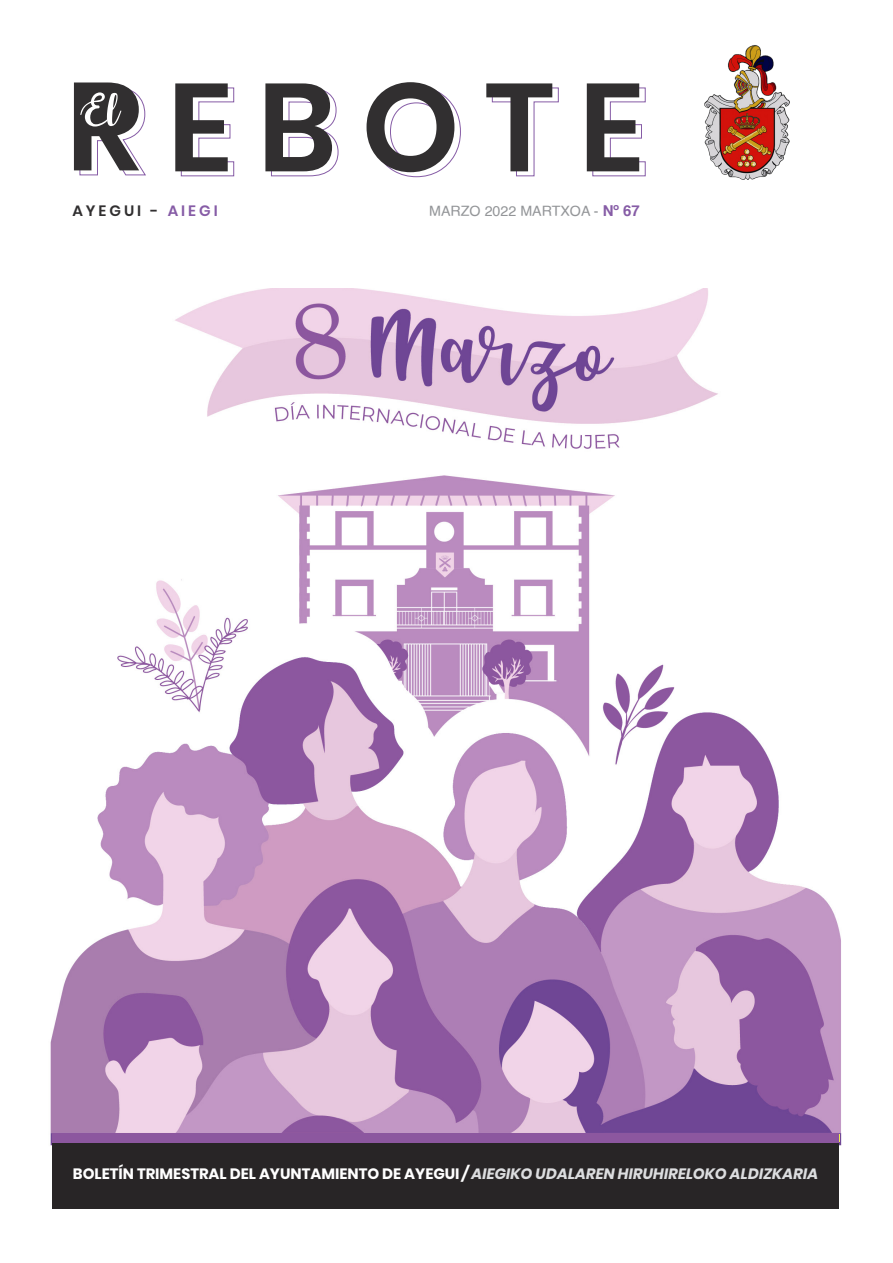
<style>
.page{position:relative;width:893px;height:1263px;background:#fff}
.page>*{position:absolute;margin:0;border:0;box-sizing:border-box;transform-origin:0 0}
.t1{font:700 15px "Poppins";color:#fff}
.t2{font:600 15px "Poppins";letter-spacing:.2em;color:#312f30}
.t3{font:14.25px "Helvetica";color:#939598}
.s1{color:#865ca6}
.s2{font-weight:700;font-size:15px;color:#865ca6}
.s3{font-style:italic}
.s4{font-style:italic;color:#dcdddf}
</style>
<div class="page">
<img style="left:50px;top:288px;width:792px;height:858px">
<div style="left:52px;top:1141px;width:787px;height:68px;background:#282526"></div>
<div style="left:52px;top:1133px;width:787px;height:10px;background:#8c579f"></div>
<svg style="left:79px;top:86px;width:567px;height:91px"></svg>
<svg style="left:175px;top:83px;width:53px;height:88px"></svg>
<svg style="left:265px;top:83px;width:67px;height:88px"></svg>
<svg style="left:367px;top:82px;width:87px;height:90px"></svg>
<svg style="left:486px;top:83px;width:66px;height:88px"></svg>
<svg style="left:587px;top:83px;width:52px;height:88px"></svg>
<svg style="left:74px;top:82px;width:65px;height:88px"></svg>
<img style="left:704px;top:45px;width:86px;height:135px">
<p class="t2" style="left:72px;top:202px;width:147px">AYEGUI - <span class="s1">AIEGI</span></p>
<p class="t3" style="left:429px;top:200px;width:212px">MARZO 2022 MARTXOA - <span class="s2">Nº 67</span></p>
<p class="t1" style="left:73px;top:1165px;width:747px">BOLETÍN TRIMESTRAL DEL AYUNTAMIENTO DE AYEGUI <span class="s3">/</span> <span class="s4">AIEGIKO UDALAREN HIRUHIRELOKO ALDIZKARIA</span></p>
</div>
